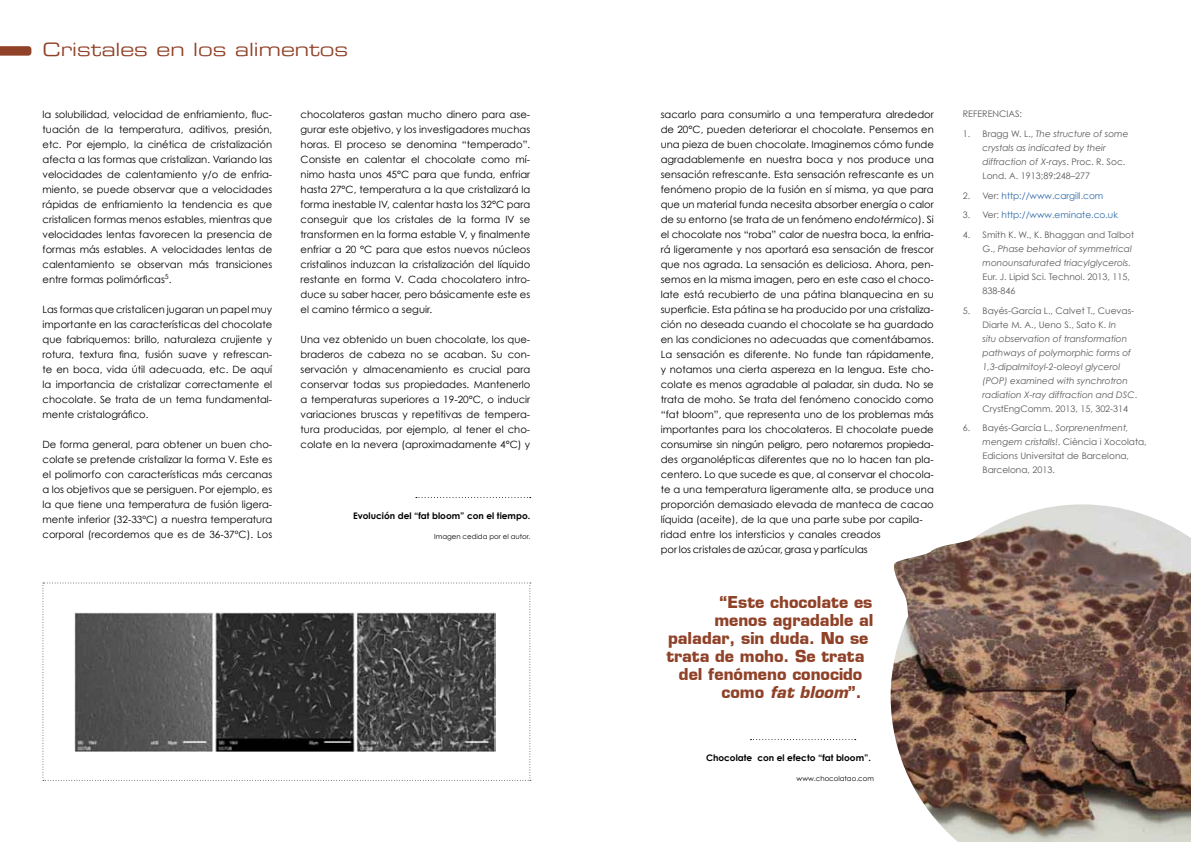
<style>
.page{position:relative;width:1191px;height:842px;background:#fff}
.page>*{position:absolute;margin:0;border:0;box-sizing:border-box;transform-origin:0 0}
.t1{font:18px "Eurostile Extended Two";color:#904228}
.t2{font:700 16px "Eurostile";color:#904228}
.t3{font:italic 700 16px "Eurostile";color:#904228}
.t4{font:10px/15px "Century Gothic";color:#000;text-align:justify}
.t5{font:italic 9px/14px "Century Gothic";color:#575756}
.t6{font:9px/14px "Century Gothic";color:#575756}
.t7{font:700 9px "Century Gothic";color:#000}
.t8{font:9px "Century Gothic";color:#2e6aa6}
.t9{font:7px "Century Gothic";color:#000}
.s1{font-style:italic}
.s2{font-style:normal}
.s3{color:#575756}
</style>
<div class="page">
<svg style="left:43px;top:583px;width:488px;height:198px"></svg>
<svg style="left:416px;top:497px;width:115px;height:1px"></svg>
<svg style="left:0;top:46px;width:31px;height:10px"></svg>
<img style="left:890px;top:504px;width:301px;height:338px">
<svg style="left:750px;top:739px;width:105px;height:1px"></svg>
<h1 class="t1" style="left:43px;top:37px;width:307px">Cristales en los alimentos</h1>
<p class="t4" style="left:43px;top:107px;width:231px">la solubilidad, velocidad de enfriamiento, fluc&shy;tuación de la temperatura, aditivos, presión, etc. Por ejemplo, la cinética de cristalización afecta a las formas que cristalizan. Variando las velocidades de calentamiento y/o de enfria&shy;miento, se puede observar que a velocidades rápidas de enfriamiento la tendencia es que cristalicen formas menos estables, mientras que velocidades lentas favorecen la presencia de formas más estables. A velocidades lentas de calentamiento se observan más transiciones entre formas polimórficas<sup>5</sup>.</p>
<p class="t4" style="left:43px;top:302px;width:231px">Las formas que cristalicen jugaran un papel muy importante en las características del chocolate que fabriquemos: brillo, naturaleza crujiente y rotura, textura fina, fusión suave y refrescan&shy;te en boca, vida útil adecuada, etc. De aquí la importancia de cristalizar correctamente el chocolate. Se trata de un tema fundamental&shy;mente cristalográfico.</p>
<p class="t4" style="left:43px;top:437px;width:231px">De forma general, para obtener un buen cho&shy;colate se pretende cristalizar la forma V. Este es el polimorfo con características más cercanas a los objetivos que se persiguen. Por ejemplo, es la que tiene una temperatura de fusión ligera&shy;mente inferior (32-33ºC) a nuestra temperatura corporal (recordemos que es de 36-37ºC). Los</p>
<p class="t4" style="left:300px;top:107px;width:231px">chocolateros gastan mucho dinero para ase&shy;gurar este objetivo, y los investigadores muchas horas. El proceso se denomina “temperado”.<br>Consiste en calentar el chocolate como mí&shy;nimo hasta unos 45°C para que funda, enfriar hasta 27°C, temperatura a la que cristalizará la forma inestable IV, calentar hasta los 32°C para conseguir que los cristales de la forma IV se transformen en la forma estable V, y finalmente enfriar a 20 °C para que estos nuevos núcleos cristalinos induzcan la cristalización del líquido restante en forma V. Cada chocolatero intro&shy;duce su saber hacer, pero básicamente este es el camino térmico a seguir.</p>
<p class="t4" style="left:300px;top:332px;width:231px">Una vez obtenido un buen chocolate, los que&shy;braderos de cabeza no se acaban. Su con&shy;servación y almacenamiento es crucial para conservar todas sus propiedades. Mantenerlo a temperaturas superiores a 19-20°C, o inducir variaciones bruscas y repetitivas de tempera&shy;tura producidas, por ejemplo, al tener el cho&shy;colate en la nevera (aproximadamente 4°C) y</p>
<p class="t7" style="left:353px;top:510px;width:179px">Evolución del “fat bloom” con el tiempo.</p>
<p class="t9" style="left:434px;top:532px;width:98px">Imagen cedida por el autor.</p>
<p class="t4" style="left:660px;top:107px;width:275px;text-align:left">sacarlo para consumirlo a una temperatura alrededor de 20°C, pueden deteriorar el chocolate. Pensemos en una pieza de buen chocolate. Imaginemos cómo funde agradablemente en nuestra boca y nos produce una sensación refrescante. Esta sensación refrescante es un fenómeno propio de la fusión en sí misma, ya que para que un material funda necesita absorber energía o calor de su entorno (se trata de un fenómeno <span class="s1">endotérmico</span>). Si el chocolate nos “roba” calor de nuestra boca, la enfria&shy;rá ligeramente y nos aportará esa sensación de frescor que nos agrada. La sensación es deliciosa. Ahora, pen&shy;semos en la misma imagen, pero en este caso el choco&shy;late está recubierto de una pátina blanquecina en su superficie. Esta pátina se ha producido por una cristaliza&shy;ción no deseada cuando el chocolate se ha guardado en las condiciones no adecuadas que comentábamos.<br>La sensación es diferente. No funde tan rápidamente, y notamos una cierta aspereza en la lengua. Este cho&shy;colate es menos agradable al paladar, sin duda. No se trata de moho. Se trata del fenómeno conocido como “fat bloom”, que representa uno de los problemas más importantes para los chocolateros. El chocolate puede consumirse sin ningún peligro, pero notaremos propieda&shy;des organolépticas diferentes que no lo hacen tan pla&shy;centero. Lo que sucede es que, al conservar el chocola&shy;te a una temperatura ligeramente alta, se produce una proporción demasiado elevada de manteca de cacao líquida (aceite), de la que una parte sube por capila&shy;ridad entre los intersticios y canales creados<br>por los cristales de azúcar, grasa y partículas</p>
<p class="t6" style="left:962px;top:107px;width:61px">REFERENCIAS:</p>
<p class="t5" style="left:982px;top:127px;width:147px;text-indent:-20px"><span class="s2">1. Bragg W. L.,</span> The structure of some crystals as indicated by their diffraction of X-rays<span class="s2">. Proc. R. Soc.<br>Lond. A. 1913;89:248–277</span></p>
<p class="t8" style="left:962px;top:190px;width:142px"><span class="s3">2. Ver:</span> http://www.cargill.com</p>
<p class="t8" style="left:962px;top:210px;width:157px"><span class="s3">3. Ver:</span> http://www.eminate.co.uk</p>
<p class="t6" style="left:982px;top:228px;width:153px;text-indent:-20px">4. Smith K. W., K. Bhaggan and Talbot<br>G., <span class="s1">Phase behavior of symmetrical monounsaturated triacylglycerols</span>.<br>Eur. J. Lipid Sci. Technol. 2013, 115,<br>838-846</p>
<p class="t5" style="left:982px;top:303px;width:156px;text-indent:-20px"><span class="s2">5. Bayés-García L., Calvet T., Cuevas-Diarte M. A., Ueno S., Sato K.</span> In<br>situ observation of transformation pathways of polymorphic forms of 1,3-dipalmitoyl-2-oleoyl glycerol (POP) examined with synchrotron radiation X-ray diffraction and DSC<span class="s2">.<br>CrystEngComm. 2013, 15, 302-314</span></p>
<p class="t6" style="left:982px;top:421px;width:166px;text-indent:-20px">6. Bayés-García L., <span class="s1">Sorprenentment, mengem cristalls!</span>. Ciència i Xocolata, Edicions Universitat de Barcelona, Barcelona, 2013.</p>
<h2 class="t2" style="left:719px;top:591px;width:154px">“Este chocolate es</h2>
<h2 class="t2" style="left:714px;top:609px;width:161px">menos agradable al</h2>
<h2 class="t2" style="left:668px;top:627px;width:202px">paladar, sin duda. No se</h2>
<h2 class="t2" style="left:666px;top:645px;width:199px">trata de moho. Se trata</h2>
<h2 class="t2" style="left:679px;top:663px;width:185px">del fenómeno conocido</h2>
<h2 class="t3" style="left:721px;top:681px;width:141px"><span class="s2">c o m o</span> fat bloom<span class="s2">” .</span></h2>
<p class="t7" style="left:706px;top:752px;width:166px">Chocolate con el efecto “fat bloom”.</p>
<p class="t9" style="left:796px;top:774px;width:79px">www.chocolatao.com</p>
</div>
